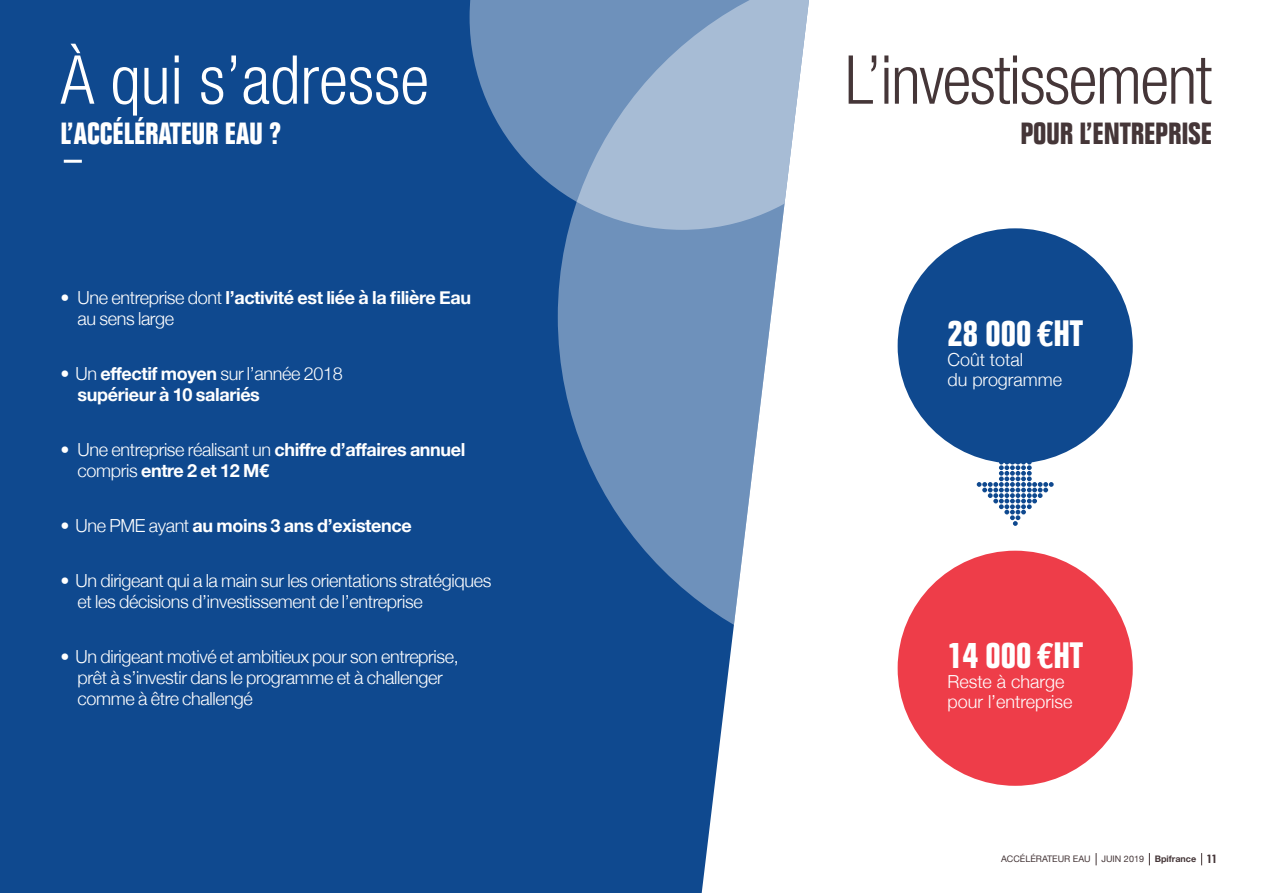
<style>
.page{position:relative;width:1263px;height:893px;background:#fff}
.page>*{position:absolute;margin:0;border:0;box-sizing:border-box;transform-origin:0 0}
.t1{font:300 condensed 67.5px "Helvetica Neue";letter-spacing:-.025em;color:#453638}
.t2{font:300 condensed 67.5px "Helvetica Neue";color:#fff}
.t3{font:700 condensed 36px "Folio";color:#fff}
.t4{font:700 condensed 30px "Folio";color:#fff}
.t5{font:700 condensed 30px "Folio";color:#453638}
.t6{font:700 18px/21px "Helvetica Neue";letter-spacing:-.02em;color:#fff}
.t7{font:300 18px/21px "Helvetica Neue";letter-spacing:-.02em;color:#fff}
.t8{font:300 18px/20px "Helvetica Neue";color:#fff}
.t9{font:9px "Helvetica Neue";color:#453638}
.s1{font-weight:300}
.s2{font-family:"Helvetica Neue"}
.s3{font-weight:700}
.s4{font-family:"Folio";font-weight:700;font-stretch:condensed;font-size:12px}
</style>
<div class="page">
<div style="left:0;top:0;width:728px;height:893px;background:#0f498f"></div>
<svg style="left:470px;top:0;width:88px;height:230px;fill:#6e91bb"></svg>
<svg style="left:558px;top:0;width:251px;height:674px;fill:#6e91bb"></svg>
<hr style="left:64px;top:160px;width:18px;height:3px;background:#fff">
<svg style="left:977px;top:457px;width:77px;height:69px"></svg>
<div style="left:898px;top:551px;width:235px;height:235px;background:#ee3d49;border-radius:50%"></div>
<div style="left:898px;top:228px;width:235px;height:235px;background:#0f498f;border-radius:50%"></div>
<svg style="left:1096px;top:853px;width:1px;height:12px"></svg>
<svg style="left:1149px;top:853px;width:1px;height:12px"></svg>
<svg style="left:1201px;top:853px;width:1px;height:12px"></svg>
<h1 class="t2" style="left:61px;top:41px;width:370px">À qui s’adresse</h1>
<h3 class="t4" style="left:61px;top:117px;width:222px">L’ACCÉLÉRATEUR EAU ?</h3>
<p class="t6" style="left:78px;top:287px;width:395px;text-indent:-17px"><span class="s1">• Une entreprise dont</span> l’activité est liée à la filière Eau <span class="s1">au sens large</span></p>
<p class="t6" style="left:78px;top:363px;width:267px;text-indent:-17px"><span class="s1">• Un</span> effectif moyen <span class="s1">sur l’année 2018 </span>supérieur à 10 salariés</p>
<p class="t6" style="left:78px;top:439px;width:389px;text-indent:-17px"><span class="s1">• Une entreprise réalisant un</span> chiffre d’affaires annuel <span class="s1">compris</span> entre 2 et 12 M€</p>
<p class="t6" style="left:61px;top:515px;width:353px"><span class="s1">• Une PME ayant</span> au moins 3 ans d’existence</p>
<p class="t7" style="left:78px;top:569px;width:415px;text-indent:-17px">• Un dirigeant qui a la main sur les orientations stratégiques et les décisions d’investissement de l’entreprise</p>
<p class="t7" style="left:78px;top:645px;width:383px;text-indent:-17px">• Un dirigeant motivé et ambitieux pour son entreprise, prêt à s’investir dans le programme et à challenger comme à être challengé</p>
<h1 class="t1" style="left:845px;top:41px;width:369px">L’investissement</h1>
<h3 class="t5" style="left:1020px;top:117px;width:193px">POUR L’ENTREPRISE</h3>
<h2 class="t3" style="left:947px;top:313px;width:137px">28 000 <span class="s2">€</span>HT</h2>
<p class="t8" style="left:947px;top:348px;width:116px">Coût total<br>du programme</p>
<h2 class="t3" style="left:947px;top:636px;width:137px">14 000 <span class="s2">€</span>HT</h2>
<p class="t8" style="left:947px;top:671px;width:127px">Reste à charge pour l’entreprise</p>
<p class="t9" style="left:1001px;top:853px;width:217px">ACCÉLÉRATEUR EAU JUIN 2019 <span class="s3">Bpifrance</span> <span class="s4">11</span></p>
</div>
